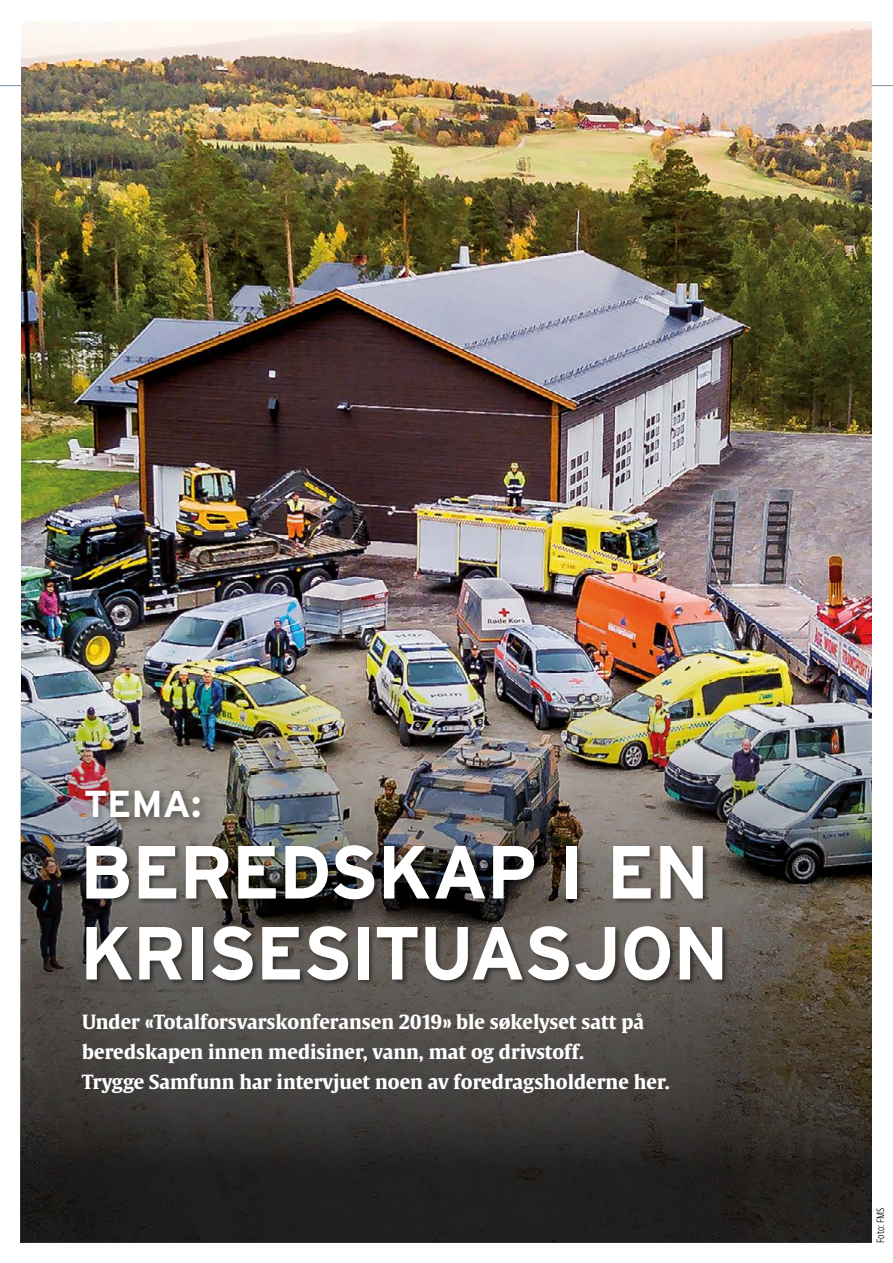
<style>
.page{position:relative;width:893px;height:1263px;background:#fff}
.page>*{position:absolute;margin:0;border:0;box-sizing:border-box;transform-origin:0 0}
.t1{font:700 75px/81px "Interstate";letter-spacing:-.02em;color:#fff}
.t2{font:700 37.5px "Interstate";color:#fff}
.t3{font:700 19.5px/30px "Gulliver";color:#fff}
.t4{font:300 10.5px "Fedra Sans Cond Alt Std";color:#000}
</style>
<div class="page">
<hr style="left:0;top:85px;width:893px;height:1px;background:#8097aa">
<img style="left:21px;top:21px;width:851px;height:1221px">
<img style="left:21px;top:674px;width:850px;height:569px">
<div style="left:86px;top:844px;width:643px;height:143px;background:#000;opacity:.5"></div>
<div style="left:80px;top:786px;width:131px;height:43px;background:#000;opacity:.5"></div>
<h2 class="t2" style="left:84px;top:783px;width:119px">TEMA:</h2>
<h1 class="t1" style="left:80px;top:831px;width:651px">BEREDSKAP I EN<br>KRISESITUASJON</h1>
<p class="t3" style="left:82px;top:1007px;width:589px">Under «Totalforsvarskonferansen 2019» ble søkelyset satt på beredskapen innen medisiner, vann, mat og drivstoff.<br>Trygge Samfunn har intervjuet noen av foredragsholderne her.</p>
<p class="t4" style="left:874px;top:1243px;width:37px;rotate:-90deg">Foto: FMS</p>
</div>
